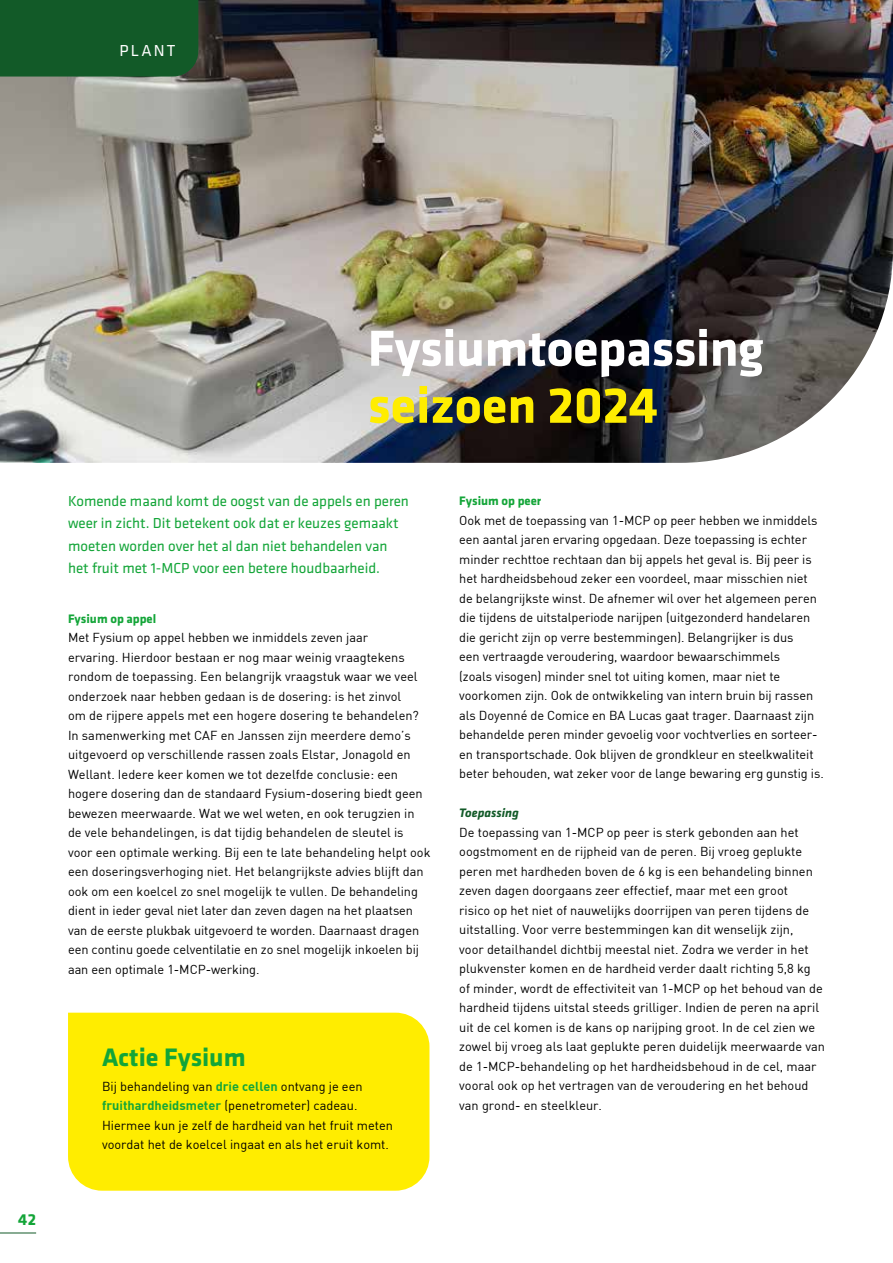
<style>
.page{position:relative;width:893px;height:1263px;background:#fff}
.page>*{position:absolute;margin:0;border:0;box-sizing:border-box;transform-origin:0 0}
.t1{font:700 52.5px "Klavika Basic";letter-spacing:-.01em;color:#fff}
.t2{font:700 52.5px "Klavika Basic";color:#ffed00}
.t3{font:700 26.25px "Klavika Basic";color:#13a538}
.t4{font:16.5px "Klavika Basic";letter-spacing:.125em;color:#fff}
.t5{font:700 16.5px "Klavika Basic";color:#13a538}
.t6{font:15px/22.5px "Klavika Basic";color:#13a538}
.t7{font:12.75px/19.5px "DIN";color:#000}
.t8{font:700 12.75px "Klavika Basic";color:#13a538}
.t9{font:italic 700 12.75px "Klavika Basic";color:#125a28}
.s1{font-weight:700;color:#13a538}
</style>
<div class="page">
<img style="left:0;top:0;width:893px;height:463px">
<div style="left:68px;top:1013px;width:361px;height:178px;background:#ffed00"></div>
<div style="left:0;top:0;width:198px;height:77px;background:#125a28"></div>
<hr style="left:0;top:1232px;width:36px;height:1px;background:#125a28">
<p class="t4" style="left:120px;top:40px;width:57px">PLANT</p>
<p class="t5" style="left:18px;top:1207px;width:19px">42</p>
<h1 class="t1" style="left:368px;top:310px;width:397px">Fysiumtoepassing</h1>
<h1 class="t2" style="left:368px;top:367px;width:292px">seizoen 2024</h1>
<p class="t6" style="left:68px;top:489px;width:342px">Komende maand komt de oogst van de appels en peren weer in zicht. Dit betekent ook dat er keuzes gemaakt moeten worden over het al dan niet behandelen van het fruit met 1-MCP voor een betere houdbaarheid.</p>
<p class="t8" style="left:68px;top:609px;width:90px">Fysium op appel</p>
<p class="t7" style="left:68px;top:627px;width:364px">Met Fysium op appel hebben we inmiddels zeven jaar<br>ervaring. Hierdoor bestaan er nog maar weinig vraagtekens rondom de toepassing. Een belangrijk vraagstuk waar we veel onderzoek naar hebben gedaan is de dosering: is het zinvol<br>om de rijpere appels met een hogere dosering te behandelen?<br>In samenwerking met CAF en Janssen zijn meerdere demo’s uitgevoerd op verschillende rassen zoals Elstar, Jonagold en Wellant. Iedere keer komen we tot dezelfde conclusie: een hogere dosering dan de standaard Fysium-dosering biedt geen bewezen meerwaarde. Wat we wel weten, en ook terugzien in de vele behandelingen, is dat tijdig behandelen de sleutel is voor een optimale werking. Bij een te late behandeling helpt ook een doseringsverhoging niet. Het belangrijkste advies blijft dan ook om een koelcel zo snel mogelijk te vullen. De behandeling dient in ieder geval niet later dan zeven dagen na het plaatsen van de eerste plukbak uitgevoerd te worden. Daarnaast dragen een continu goede celventilatie en zo snel mogelijk inkoelen bij aan een optimale 1-MCP-werking.</p>
<h2 class="t3" style="left:102px;top:1039px;width:145px">Actie Fysium</h2>
<p class="t7" style="left:102px;top:1076px;width:292px">Bij behandeling van <span class="s1">drie cellen</span> ontvang je een <span class="s1">fruithardheidsmeter</span> (penetrometer) cadeau.<br>Hiermee kun je zelf de hardheid van het fruit meten voordat het de koelcel ingaat en als het eruit komt.</p>
<p class="t8" style="left:459px;top:492px;width:84px">Fysium op peer</p>
<p class="t7" style="left:459px;top:510px;width:366px">Ook met de toepassing van 1-MCP op peer hebben we inmiddels een aantal jaren ervaring opgedaan. Deze toepassing is echter minder rechttoe rechtaan dan bij appels het geval is. Bij peer is het hardheidsbehoud zeker een voordeel, maar misschien niet de belangrijkste winst. De afnemer wil over het algemeen peren die tijdens de uitstalperiode narijpen (uitgezonderd handelaren die gericht zijn op verre bestemmingen). Belangrijker is dus<br>een vertraagde veroudering, waardoor bewaarschimmels<br>(zoals visogen) minder snel tot uiting komen, maar niet te voorkomen zijn. Ook de ontwikkeling van intern bruin bij rassen als Doyenné de Comice en BA Lucas gaat trager. Daarnaast zijn behandelde peren minder gevoelig voor vochtverlies en sorteer&shy;en transportschade. Ook blijven de grondkleur en steelkwaliteit beter behouden, wat zeker voor de lange bewaring erg gunstig is.</p>
<p class="t9" style="left:459px;top:804px;width:61px">Toepassing</p>
<p class="t7" style="left:459px;top:822px;width:367px">De toepassing van 1-MCP op peer is sterk gebonden aan het oogstmoment en de rijpheid van de peren. Bij vroeg geplukte peren met hardheden boven de 6 kg is een behandeling binnen zeven dagen doorgaans zeer effectief, maar met een groot<br>risico op het niet of nauwelijks doorrijpen van peren tijdens de uitstalling. Voor verre bestemmingen kan dit wenselijk zijn,<br>voor detailhandel dichtbij meestal niet. Zodra we verder in het plukvenster komen en de hardheid verder daalt richting 5,8 kg<br>of minder, wordt de effectiviteit van 1-MCP op het behoud van de hardheid tijdens uitstal steeds grilliger. Indien de peren na april uit de cel komen is de kans op narijping groot. In de cel zien we zowel bij vroeg als laat geplukte peren duidelijk meerwaarde van de 1-MCP-behandeling op het hardheidsbehoud in de cel, maar vooral ook op het vertragen van de veroudering en het behoud van grond- en steelkleur.</p>
</div>
